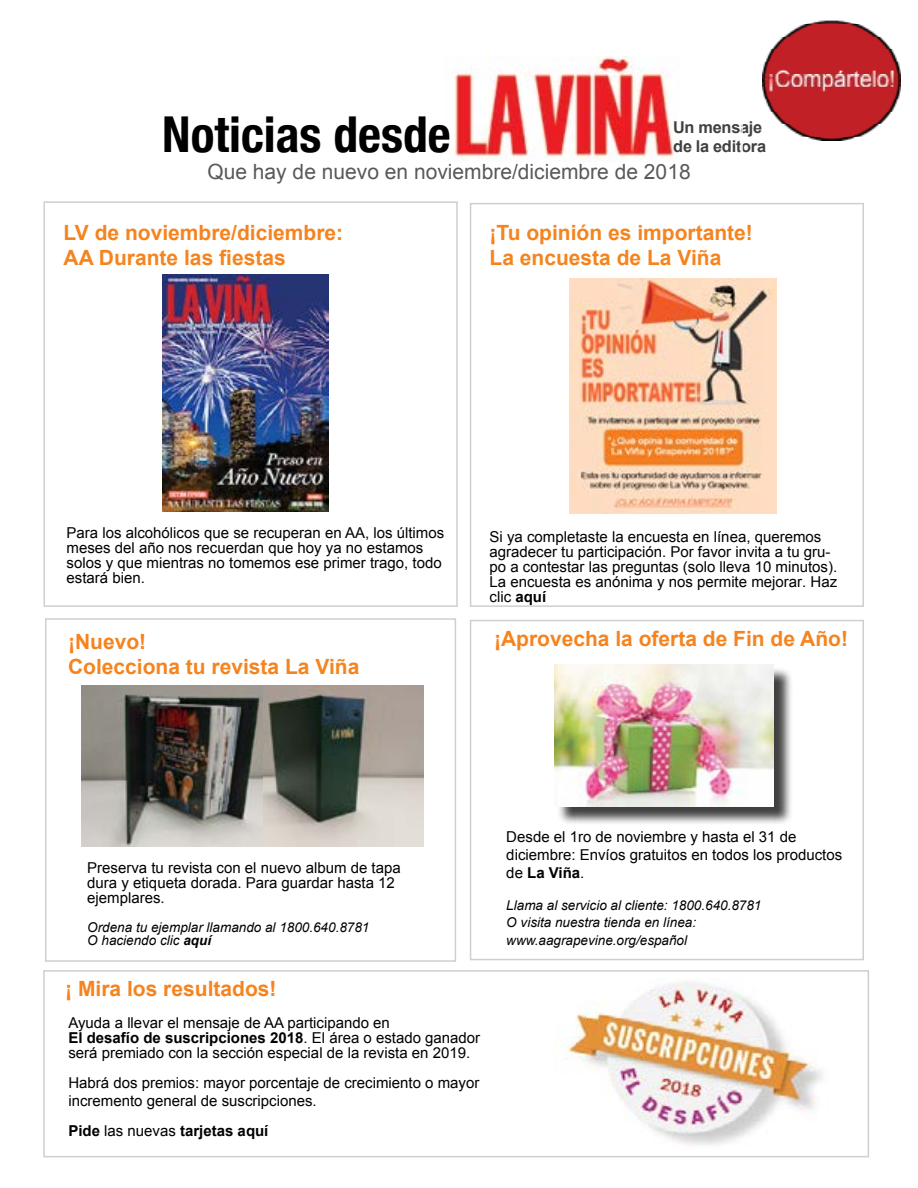
<style>
.page{position:relative;width:918px;height:1188px;background:#fff}
.page>*{position:absolute;margin:0;border:0;box-sizing:border-box;transform-origin:0 0}
.t1{font:700 condensed 49.5px "Helvetica Neue";color:#000}
.t2{font:700 21px/25.2px "Arial";color:#f5841f}
.t3{font:21px "Arial";color:#58595b}
.t4{font:700 16.35px/19.5px "Arial";letter-spacing:-.015em;color:#414042}
.t5{font:15px/15px "Arial";color:#000}
.t6{font:700 15px "Arial";color:#000}
.t7{font:italic 13.5px/16.2px "Arial";color:#000}
.s1{font-weight:700}
.s2{font-weight:400}
</style>
<div class="page">
<img style="left:453px;top:57px;width:223px;height:105px">
<div style="left:44px;top:201px;width:414px;height:406px;border:2px solid #cdcfd0"></div>
<svg style="left:762px;top:20px;width:139px;height:121px"></svg>
<div style="left:43px;top:970px;width:826px;height:187px;border:2px solid #cdcfd0"></div>
<img style="left:564px;top:981px;width:259px;height:165px">
<div style="left:470px;top:203px;width:394px;height:404px;border:2px solid #cdcfd0"></div>
<div style="left:45px;top:618px;width:411px;height:344px;border:2px solid #cdcfd0"></div>
<div style="left:470px;top:620px;width:394px;height:340px;border:2px solid #cdcfd0"></div>
<div style="left:557px;top:668px;width:236px;height:157px;background:#000;opacity:.75"></div>
<img style="left:554px;top:665px;width:220px;height:141px">
<img style="left:163px;top:275px;width:166px;height:237px">
<img style="left:81px;top:686px;width:183px;height:160px">
<img style="left:264px;top:686px;width:160px;height:160px">
<img style="left:570px;top:278px;width:206px;height:235px">
<h1 class="t1" style="left:162px;top:93px;width:290px">Noticias desde</h1>
<h2 class="t3" style="left:207px;top:158px;width:485px">Que hay de nuevo en noviembre/diciembre de 2018</h2>
<p class="t4" style="left:673px;top:118px;width:94px">Un mensaje de la editora</p>
<h2 class="t2" style="left:64px;top:221px;width:281px">LV de noviembre/diciembre:<br>AA Durante las fiestas</h2>
<h2 class="t2" style="left:490px;top:221px;width:265px">¡Tu opinión es importante!<br>La encuesta de La Viña</h2>
<p class="t5" style="left:67px;top:525px;width:379px">Para los alcohólicos que se recuperan en AA, los últimos meses del año nos recuerdan que hoy ya no estamos solos y que mientras no tomemos ese primer trago, todo estará bien.</p>
<h2 class="t2" style="left:68px;top:629px;width:293px">¡Nuevo!<br>Colecciona tu revista La Viña</h2>
<p class="t5" style="left:490px;top:529px;width:349px">Si ya completaste la encuesta en línea, queremos agradecer tu participación. Por favor invita a tu gru&shy;po a contestar las preguntas (solo lleva 10 minutos).<br>La encuesta es anónima y nos permite mejorar. Haz clic <span class="s1">aquí</span></p>
<h2 class="t2" style="left:494px;top:627px;width:355px">¡Aprovecha la oferta de Fin de Año!</h2>
<p class="t5" style="left:87px;top:861px;width:315px">Preserva tu revista con el nuevo album de tapa dura y etiqueta dorada. Para guardar hasta 12 ejemplares.</p>
<p class="t7" style="left:87px;top:920px;width:284px;line-height:13.5px">Ordena tu ejemplar llamando al 1800.640.8781<br>O haciendo clic <span class="s1">aquí</span></p>
<h2 class="t2" style="left:65px;top:977px;width:213px">¡ Mira los resultados!</h2>
<p class="t5" style="left:68px;top:1015px;width:413px">Ayuda a llevar el mensaje de AA participando en<br><span class="s1">El desafío de suscripciones 2018</span>. El área o estado ganador será premiado con la sección especial de la revista en 2019.</p>
<p class="t5" style="left:68px;top:1074px;width:412px;line-height:18px">Habrá dos premios: mayor porcentaje de crecimiento o mayor incremento general de suscripciones.</p>
<p class="t6" style="left:68px;top:1120px;width:202px">Pide <span class="s2">las nuevas</span> tarjetas aquí</p>
<p class="t5" style="left:506px;top:828px;width:337px;line-height:18px">Desde el 1ro de noviembre y hasta el 31 de diciembre: Envíos gratuitos en todos los productos de <span class="s1">La Viña</span>.</p>
<p class="t7" style="left:506px;top:898px;width:257px">Llama al servicio al cliente: 1800.640.8781<br>O visita nuestra tienda en línea:</p>
<p class="t7" style="left:506px;top:932px;width:182px">www.aagrapevine.org/español</p>
</div>
